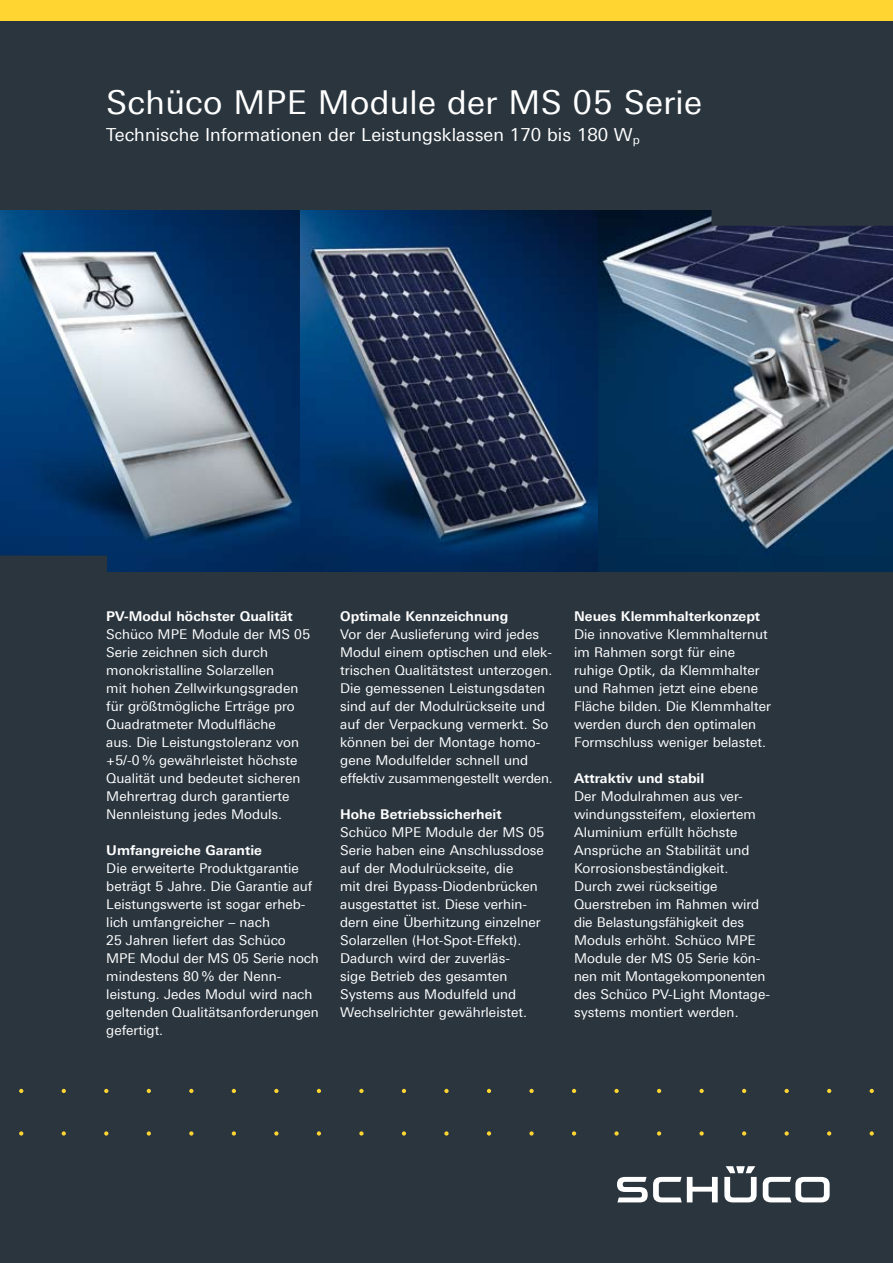
<style>
.page{position:relative;width:893px;height:1263px;background:#fff}
.page>*{position:absolute;margin:0;border:0;box-sizing:border-box;transform-origin:0 0}
.t1{font:33px "Linotype Univers 430";letter-spacing:.01em;color:#fff}
.t2{font:18px "Linotype Univers 430";color:#fff}
.t3{font:13.5px/18px "Linotype Univers 430";color:#fff}
.t4{font:700 13.5px "Linotype Univers 630";color:#fff}
</style>
<div class="page">
<div style="left:0;top:13px;width:893px;height:1250px;background:#2a353e"></div>
<div style="left:0;top:0;width:893px;height:21px;background:#ffd631"></div>
<svg style="left:19px;top:1089px;width:4px;height:4px"></svg>
<svg style="left:62px;top:1089px;width:4px;height:4px"></svg>
<svg style="left:104px;top:1089px;width:4px;height:4px"></svg>
<svg style="left:147px;top:1089px;width:4px;height:4px"></svg>
<svg style="left:189px;top:1089px;width:4px;height:4px"></svg>
<svg style="left:232px;top:1089px;width:4px;height:4px"></svg>
<svg style="left:274px;top:1089px;width:5px;height:4px"></svg>
<svg style="left:317px;top:1089px;width:4px;height:4px"></svg>
<svg style="left:359px;top:1089px;width:5px;height:4px"></svg>
<svg style="left:402px;top:1089px;width:4px;height:4px"></svg>
<svg style="left:444px;top:1089px;width:5px;height:4px"></svg>
<svg style="left:487px;top:1089px;width:4px;height:4px"></svg>
<svg style="left:529px;top:1089px;width:5px;height:4px"></svg>
<svg style="left:572px;top:1089px;width:4px;height:4px"></svg>
<svg style="left:614px;top:1089px;width:5px;height:4px"></svg>
<svg style="left:657px;top:1089px;width:4px;height:4px"></svg>
<svg style="left:699px;top:1089px;width:5px;height:4px"></svg>
<svg style="left:742px;top:1089px;width:4px;height:4px"></svg>
<svg style="left:784px;top:1089px;width:5px;height:4px"></svg>
<svg style="left:827px;top:1089px;width:4px;height:4px"></svg>
<svg style="left:870px;top:1089px;width:4px;height:4px"></svg>
<svg style="left:19px;top:1131px;width:4px;height:4px"></svg>
<svg style="left:62px;top:1131px;width:4px;height:4px"></svg>
<svg style="left:104px;top:1131px;width:4px;height:4px"></svg>
<svg style="left:147px;top:1131px;width:4px;height:4px"></svg>
<svg style="left:189px;top:1131px;width:4px;height:4px"></svg>
<svg style="left:232px;top:1131px;width:4px;height:4px"></svg>
<svg style="left:274px;top:1131px;width:5px;height:4px"></svg>
<svg style="left:317px;top:1131px;width:4px;height:4px"></svg>
<svg style="left:359px;top:1131px;width:5px;height:4px"></svg>
<svg style="left:402px;top:1131px;width:4px;height:4px"></svg>
<svg style="left:444px;top:1131px;width:5px;height:4px"></svg>
<svg style="left:487px;top:1131px;width:4px;height:4px"></svg>
<svg style="left:529px;top:1131px;width:5px;height:4px"></svg>
<svg style="left:572px;top:1131px;width:4px;height:4px"></svg>
<svg style="left:614px;top:1131px;width:5px;height:4px"></svg>
<svg style="left:657px;top:1131px;width:4px;height:4px"></svg>
<svg style="left:699px;top:1131px;width:5px;height:4px"></svg>
<svg style="left:742px;top:1131px;width:4px;height:4px"></svg>
<svg style="left:784px;top:1131px;width:5px;height:4px"></svg>
<svg style="left:827px;top:1131px;width:4px;height:4px"></svg>
<svg style="left:870px;top:1131px;width:4px;height:4px"></svg>
<svg style="left:617px;top:1177px;width:101px;height:25px"></svg>
<svg style="left:763px;top:1177px;width:67px;height:25px"></svg>
<svg style="left:724px;top:1166px;width:33px;height:36px"></svg>
<img style="left:597px;top:210px;width:296px;height:361px">
<img style="left:0;top:210px;width:597px;height:361px">
<svg style="left:711px;top:210px;width:182px;height:16px"></svg>
<svg style="left:0;top:556px;width:107px;height:15px"></svg>
<h1 class="t1" style="left:106px;top:83px;width:597px">Schüco MPE Module der MS 05 Serie</h1>
<h2 class="t2" style="left:106px;top:124px;width:535px">Technische Informationen der Leistungsklassen 170 bis 180 W<sub>p</sub></h2>
<p class="t4" style="left:106px;top:608px;width:188px">PV-Modul höchster Qualität</p>
<p class="t3" style="left:106px;top:625px;width:205px">Schüco MPE Module der MS 05<br>Serie zeichnen sich durch monokristalline Solarzellen<br>mit hohen Zellwirkungsgraden für größtmögliche Erträge pro<br>Quadratmeter Modulfläche<br>aus. Die Leistungstoleranz von +5/-0 % gewährleistet höchste<br>Qualität und bedeutet sicheren<br>Mehrertrag durch garantierte<br>Nennleistung jedes Moduls.</p>
<p class="t4" style="left:106px;top:842px;width:157px">Umfangreiche Garantie</p>
<p class="t3" style="left:106px;top:859px;width:214px">Die erweiterte Produktgarantie beträgt 5 Jahre. Die Garantie auf<br>Leistungswerte ist sogar erheb&shy;lich umfangreicher – nach<br>25 Jahren liefert das Schüco<br>MPE Modul der MS 05 Serie noch mindestens 80 % der Nenn&shy;leistung. Jedes Modul wird nach geltenden Qualitätsanforderungen gefertigt.</p>
<p class="t4" style="left:340px;top:608px;width:170px">Optimale Kennzeichnung</p>
<p class="t3" style="left:340px;top:625px;width:214px">Vor der Auslieferung wird jedes<br>Modul einem optischen und elek&shy;trischen Qualitätstest unterzogen.<br>Die gemessenen Leistungsdaten sind auf der Modulrückseite und auf der Verpackung vermerkt. So können bei der Montage homo&shy;gene Modulfelder schnell und effektiv zusammengestellt werden.</p>
<p class="t4" style="left:340px;top:806px;width:163px">Hohe Betriebssicherheit</p>
<p class="t3" style="left:340px;top:823px;width:206px">Schüco MPE Module der MS 05<br>Serie haben eine Anschlussdose auf der Modulrückseite, die<br>mit drei Bypass-Diodenbrücken ausgestattet ist. Diese verhin&shy;dern eine Überhitzung einzelner<br>Solarzellen (Hot-Spot-Effekt).<br>Dadurch wird der zuverläs-<br>sige Betrieb des gesamten<br>Systems aus Modulfeld und<br>Wechselrichter gewährleistet.</p>
<p class="t4" style="left:574px;top:608px;width:188px">Neues Klemmhalterkonzept</p>
<p class="t3" style="left:574px;top:625px;width:198px">Die innovative Klemmhalternut im Rahmen sorgt für eine ruhige Optik, da Klemmhalter und Rahmen jetzt eine ebene<br>Fläche bilden. Die Klemmhalter werden durch den optimalen<br>Formschluss weniger belastet.</p>
<p class="t4" style="left:574px;top:770px;width:132px">Attraktiv und stabil</p>
<p class="t3" style="left:574px;top:787px;width:197px">Der Modulrahmen aus ver&shy;windungssteifem, eloxiertem<br>Aluminium erfüllt höchste<br>Ansprüche an Stabilität und<br>Korrosionsbeständigkeit.<br>Durch zwei rückseitige<br>Querstreben im Rahmen wird die Belastungsfähigkeit des<br>Moduls erhöht. Schüco MPE<br>Module der MS 05 Serie kön&shy;nen mit Montagekomponenten des Schüco PV-Light Montage&shy;systems montiert werden.</p>
</div>
